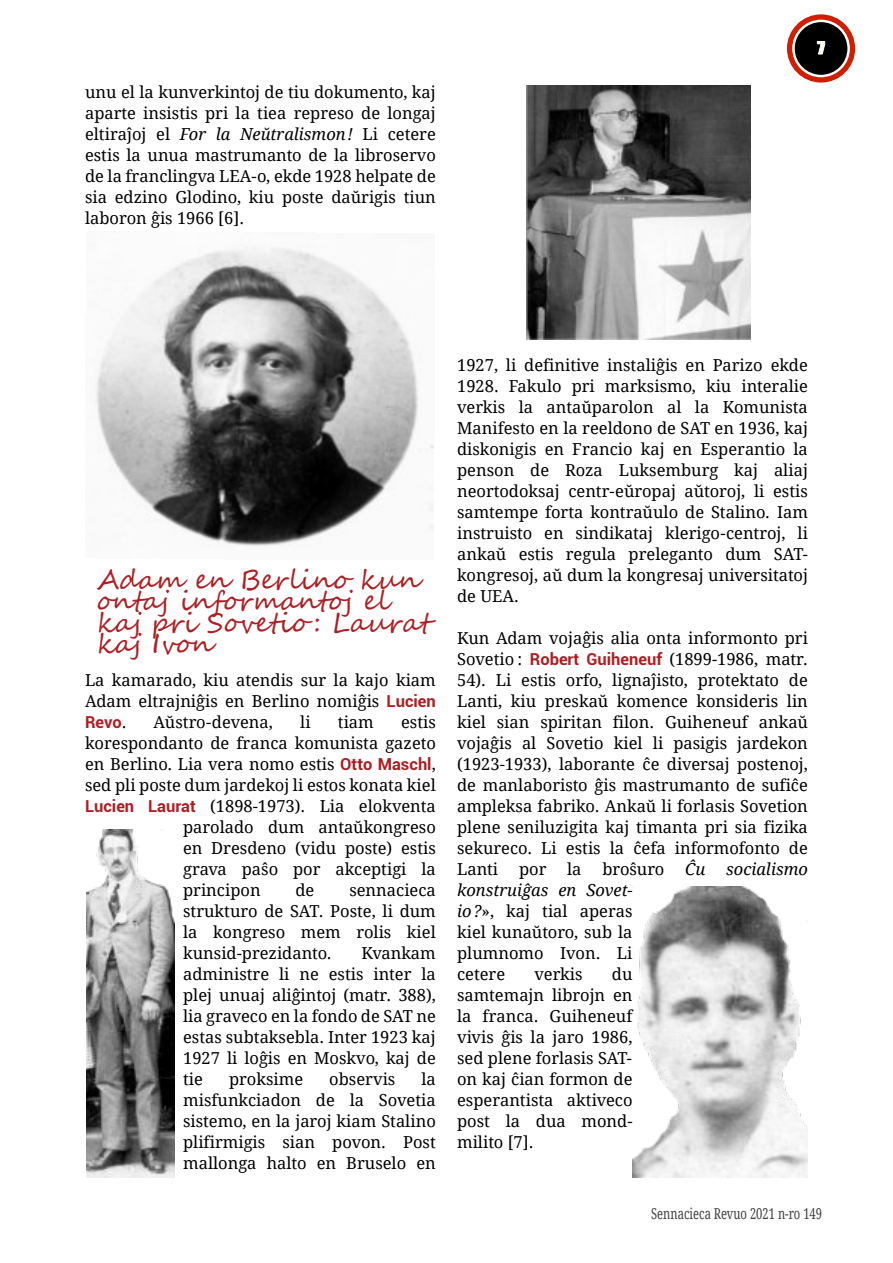
<style>
.page{position:relative;width:893px;height:1263px;background:#fff}
.page>*{position:absolute;margin:0;border:0;box-sizing:border-box;transform-origin:0 0}
.t1{font:27px/21px "Segoe Script";color:#ae1e23}
.t2{font:16.5px/21px "Droid Serif";color:#000;text-align:justify}
.t3{font:italic 16.5px "Droid Serif";color:#000}
.t4{font:700 16.5px "Roboto";color:#ae1e23}
.t5{font:15px "Droid Serif";color:#404041;scale:.75 1}
.s1{font-style:italic}
.s2{font-family:"Roboto";font-weight:700;color:#ae1e23}
.s3{font-family:"Droid Serif";font-weight:400;color:#000}
</style>
<div class="page">
<div style="left:787px;top:14px;width:68px;height:69px;border:5px solid #cf1f00;border-radius:50%"></div>
<div style="left:795px;top:22px;width:52px;height:53px;background:#000;border-radius:50%"></div>
<svg style="left:817px;top:41px;width:8px;height:13px"></svg>
<img style="left:632px;top:886px;width:176px;height:292px">
<img style="left:96px;top:248px;width:338px;height:298px">
<img style="left:86px;top:830px;width:89px;height:348px">
<img style="left:527px;top:85px;width:223px;height:255px">
<p class="t2" style="left:85px;top:83px;width:352px">unu el la kunverkintoj de tiu dokumento, kaj aparte insistis pri la tiea represo de longaj eltiraĵoj el <span class="s1">For la Neŭtralismon!</span> Li cetere estis la unua mastrumanto de la libroservo de la franclingva LEA-o, ekde 1928 helpate de sia edzino Glodino, kiu poste daŭrigis tiun laboron ĝis 1966 [6].</p>
<h1 class="t1" style="left:97px;top:572px;width:335px">Adam en Berlino kun ontaj informantoj el kaj pri Sovetio : Laurat kaj Ivon</h1>
<p class="t2" style="left:85px;top:671px;width:352px">La kamarado, kiu atendis sur la kajo kiam<br>Adam eltrajniĝis en Berlino nomiĝis <span class="s2">Lucien</span></p>
<p class="t4" style="left:85px;top:715px;width:43px">Revo<span class="s3">.</span></p>
<p class="t2" style="left:154px;top:713px;width:121px">Aŭstro-devena,</p>
<p class="t2" style="left:300px;top:713px;width:12px">li</p>
<p class="t2" style="left:338px;top:713px;width:37px">tiam</p>
<p class="t2" style="left:401px;top:713px;width:36px">estis</p>
<p class="t2" style="left:85px;top:734px;width:352px">korespondanto de franca komunista gazeto</p>
<p class="t2" style="left:85px;top:755px;width:352px">en Berlino. Lia vera nomo estis <span class="s2">Otto Maschl</span>,</p>
<p class="t2" style="left:85px;top:776px;width:352px">sed pli poste dum jardekoj li estos konata kiel</p>
<p class="t2" style="left:85px;top:797px;width:352px"><span class="s2">Lucien Laurat</span> (1898-1973). Lia elokventa</p>
<p class="t2" style="left:183px;top:818px;width:254px">parolado dum antaŭkongreso</p>
<p class="t2" style="left:183px;top:839px;width:254px">en Dresdeno (vidu poste) estis</p>
<p class="t2" style="left:183px;top:860px;width:254px">grava paŝo por akceptigi la</p>
<p class="t2" style="left:183px;top:881px;width:79px">principon</p>
<p class="t2" style="left:296px;top:881px;width:20px">de</p>
<p class="t2" style="left:183px;top:881px;width:254px;text-indent:166px">sennacieca strukturo de SAT. Poste, li dum la kongreso mem rolis kiel kunsid-prezidanto.</p>
<p class="t2" style="left:183px;top:944px;width:254px;text-indent:178px">Kvankam administre li ne estis inter la plej unuaj aliĝintoj (matr. 388), lia graveco en la fondo de SAT ne estas subtaksebla. Inter 1923 kaj 1927 li loĝis en Moskvo, kaj de tie</p>
<p class="t2" style="left:183px;top:1070px;width:254px;text-indent:238px">la misfunkciadon de la Sovetia sistemo, en la jaroj kiam Stalino plifirmigis sian povon. Post mallonga halto en Bruselo en</p>
<p class="t2" style="left:229px;top:1070px;width:76px">proksime</p>
<p class="t2" style="left:329px;top:1070px;width:68px">observis</p>
<p class="t2" style="left:457px;top:356px;width:352px">1927, li definitive instaliĝis en Parizo ekde 1928. Fakulo pri marksismo, kiu interalie verkis la antaŭparolon al la Komunista Manifesto en la reeldono de SAT en 1936, kaj diskonigis en Francio kaj en Esperantio la penson de Roza Luksemburg kaj aliaj neortodoksaj centr-eŭropaj aŭtoroj, li estis samtempe forta kontraŭulo de Stalino. Iam instruisto en sindikataj klerigo-centroj, li ankaŭ estis regula preleganto dum SAT&shy;kongresoj, aŭ dum la kongresaj universitatoj de UEA.</p>
<p class="t2" style="left:457px;top:629px;width:352px">Kun Adam vojaĝis alia onta informonto pri Sovetio : <span class="s2">Robert Guiheneuf</span> (1899-1986, matr.<br>54). Li estis orfo, lignaĵisto, protektato de Lanti, kiu preskaŭ komence konsideris lin kiel sian spiritan filon. Guiheneuf ankaŭ vojaĝis al Sovetio kiel li pasigis jardekon (1923-1933), laborante ĉe diversaj postenoj, de manlaboristo ĝis mastrumanto de sufiĉe ampleksa fabriko. Ankaŭ li forlasis Sovetion plene seniluzigita kaj timanta pri sia fizika sekureco. Li estis la ĉefa informofonto de Lanti</p>
<p class="t2" style="left:519px;top:860px;width:29px">por</p>
<p class="t2" style="left:567px;top:860px;width:16px">la</p>
<p class="t2" style="left:602px;top:860px;width:64px">broŝuro</p>
<p class="t3" style="left:685px;top:862px;width:22px">Ĉu</p>
<p class="t3" style="left:726px;top:862px;width:83px">socialismo</p>
<p class="t2" style="left:457px;top:881px;width:177px"><span class="s1">konstruiĝas en Sovet&shy;io?</span>», kaj tial aperas kiel kunaŭtoro, sub la plumnomo Ivon. Li cetere</p>
<p class="t2" style="left:457px;top:965px;width:177px;text-indent:155px">du samtemajn librojn en la franca. Guiheneuf vivis ĝis la jaro 1986, sed plene forlasis SAT&shy;on kaj ĉian formon de esperantista aktiveco post la dua mond&shy;milito [7].</p>
<p class="t2" style="left:534px;top:965px;width:50px">verkis</p>
<p class="t5" style="left:651px;top:1208px;width:230px">Sennacieca Revuo 2021 n-ro 149</p>
</div>
